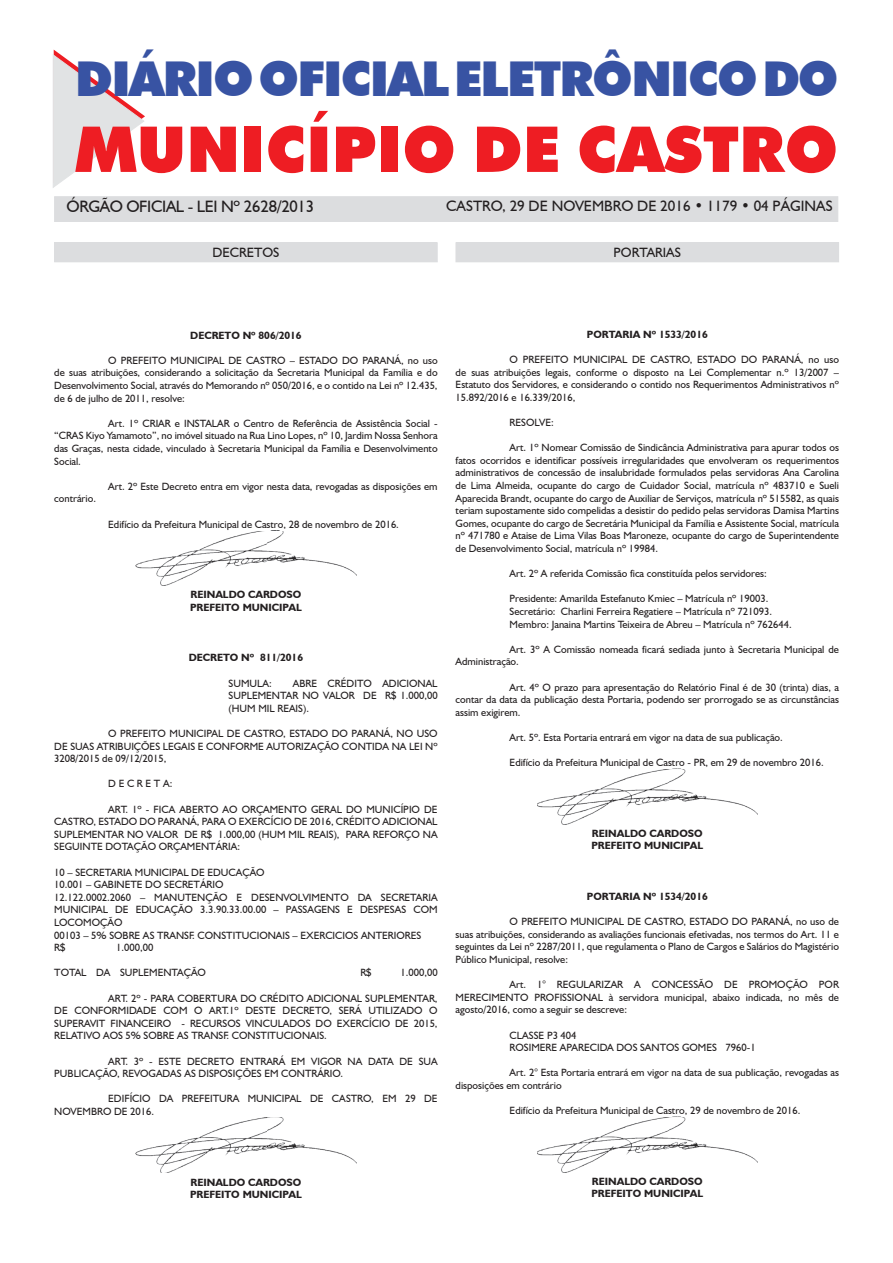
<style>
.page{position:relative;width:893px;height:1263px;background:#fff}
.page>*{position:absolute;margin:0;border:0;box-sizing:border-box;transform-origin:0 0}
.t1{font:900 63.3px "Futura BT";color:#ee1d23}
.t2{font:900 48px "Futura BT";letter-spacing:-.035em;color:#3853a3}
.t3{font:16.5px "Humanist 521 BT";letter-spacing:-.02em;color:#231f20}
.t4{font:15px "Humanist 521 BT";color:#231f20}
.t5{font:13.5px "Humanist 521 BT";color:#231f20}
.t6{font:10.5px/12.6px "Humanist 521 BT";color:#231f20;text-align:justify}
.t7{font:700 10.5px/12.6px "Humanist 521 BT";color:#231f20}
</style>
<div class="page">
<svg style="left:53px;top:50px;width:92px;height:138px"></svg>
<div style="left:54px;top:196px;width:784px;height:26px;background:#dcdddf"></div>
<div style="left:55px;top:243px;width:382px;height:19px;background:#dcdddf"></div>
<div style="left:54px;top:242px;width:384px;height:20px;border:1px solid #dcdddf"></div>
<img style="left:136px;top:530px;width:220px;height:56px">
<img style="left:136px;top:1117px;width:220px;height:56px">
<div style="left:456px;top:243px;width:383px;height:19px;background:#dcdddf"></div>
<div style="left:456px;top:242px;width:383px;height:20px;border:1px solid #dcdddf"></div>
<img style="left:537px;top:768px;width:220px;height:56px">
<img style="left:537px;top:1116px;width:220px;height:56px">
<h2 class="t2" style="left:75px;top:50px;width:765px">DIÁRIO OFICIAL ELETRÔNICO DO</h2>
<h1 class="t1" style="left:75px;top:111px;width:765px">MUNICÍPIO DE CASTRO</h1>
<h3 class="t3" style="left:67px;top:196px;width:249px">ÓRGÃO OFICIAL - LEI Nº 2628/2013</h3>
<h3 class="t4" style="left:446px;top:196px;width:388px">CASTRO, 29 DE NOVEMBRO DE 2016 • 1179 • 04 PÁGINAS</h3>
<p class="t5" style="left:212px;top:244px;width:69px">DECRETOS</p>
<p class="t5" style="left:614px;top:244px;width:69px">PORTARIAS</p>
<p class="t7" style="left:190px;top:328px;width:113px">DECRETO Nº 806/2016</p>
<p class="t6" style="left:54px;top:354px;width:385px;text-indent:54px">O PREFEITO MUNICIPAL DE CASTRO – ESTADO DO PARANÁ, no uso de suas atribuições, considerando a solicitação da Secretaria Municipal da Família e do Desenvolvimento Social, através do Memorando nº 050/2016, e o contido na Lei nº 12.435, de 6 de julho de 2011, resolve:</p>
<p class="t6" style="left:54px;top:417px;width:385px;text-indent:54px">Art. 1º CRIAR e INSTALAR o Centro de Referência de Assistência Social - “CRAS Kiyo Yamamoto”, no imóvel situado na Rua Lino Lopes, nº 10, Jardim Nossa Senhora das Graças, nesta cidade, vinculado à Secretaria Municipal da Família e Desenvolvimento Social.</p>
<p class="t6" style="left:108px;top:480px;width:331px">Art. 2º Este Decreto entra em vigor nesta data, revogadas as disposições em</p>
<p class="t6" style="left:54px;top:492px;width:43px">contrário.</p>
<p class="t6" style="left:108px;top:518px;width:292px">Edifício da Prefeitura Municipal de Castro, 28 de novembro de 2016.</p>
<p class="t7" style="left:190px;top:588px;width:113px">REINALDO CARDOSO<br>PREFEITO MUNICIPAL</p>
<p class="t7" style="left:189px;top:651px;width:116px">DECRETO Nº 811/2016</p>
<p class="t6" style="left:229px;top:676px;width:45px">SUMULA:</p>
<p class="t6" style="left:229px;top:676px;width:211px;text-indent:64px">ABRE CRÉDITO ADICIONAL SUPLEMENTAR NO VALOR DE R$ 1.000,00 (HUM MIL REAIS).</p>
<p class="t6" style="left:54px;top:727px;width:385px;text-indent:54px">O PREFEITO MUNICIPAL DE CASTRO, ESTADO DO PARANÁ, NO USO DE SUAS ATRIBUIÇÕES LEGAIS E CONFORME AUTORIZAÇÃO CONTIDA NA LEI Nº 3208/2015 de 09/12/2015,</p>
<p class="t6" style="left:108px;top:777px;width:66px">D E C R E T A:</p>
<p class="t6" style="left:54px;top:802px;width:385px;text-indent:54px">ART. 1º - FICA ABERTO AO ORÇAMENTO GERAL DO MUNICÍPIO DE CASTRO, ESTADO DO PARANÁ, PARA O EXERCÍCIO DE 2016, CRÉDITO ADICIONAL SUPLEMENTAR NO VALOR DE R$ 1.000,00 (HUM MIL REAIS), PARA REFORÇO NA SEGUINTE DOTAÇÃO ORÇAMENTÁRIA:</p>
<p class="t6" style="left:54px;top:865px;width:385px;text-align:left">10 – SECRETARIA MUNICIPAL DE EDUCAÇÃO<br>10.001 – GABINETE DO SECRETÁRIO<br>12.122.0002.2060 – MANUTENÇÃO E DESENVOLVIMENTO DA SECRETARIA MUNICIPAL DE EDUCAÇÃO 3.3.90.33.00.00 – PASSAGENS E DESPESAS COM LOCOMOÇÃO<br>00103 – 5% SOBRE AS TRANSF. CONSTITUCIONAIS – EXERCICIOS ANTERIORES<br>R$</p>
<p class="t6" style="left:116px;top:941px;width:39px">1.000,00</p>
<p class="t6" style="left:54px;top:966px;width:153px">TOTAL DA SUPLEMENTAÇÃO</p>
<p class="t6" style="left:360px;top:966px;width:13px">R$</p>
<p class="t6" style="left:400px;top:966px;width:39px">1.000,00</p>
<p class="t6" style="left:54px;top:991px;width:385px;text-indent:54px">ART. 2º - PARA COBERTURA DO CRÉDITO ADICIONAL SUPLEMENTAR, DE CONFORMIDADE COM O ART.1º DESTE DECRETO, SERÁ UTILIZADO O SUPERAVIT FINANCEIRO - RECURSOS VINCULADOS DO EXERCÍCIO DE 2015, RELATIVO AOS 5% SOBRE AS TRANSF. CONSTITUCIONAIS.</p>
<p class="t6" style="left:54px;top:1054px;width:385px;text-indent:54px">ART. 3º - ESTE DECRETO ENTRARÁ EM VIGOR NA DATA DE SUA<br>PUBLICAÇÃO, REVOGADAS AS DISPOSIÇÕES EM CONTRÁRIO.</p>
<p class="t6" style="left:54px;top:1092px;width:385px;text-indent:54px">EDIFÍCIO DA PREFEITURA MUNICIPAL DE CASTRO, EM 29 DE<br>NOVEMBRO DE 2016.</p>
<p class="t7" style="left:587px;top:328px;width:122px">PORTARIA Nº 1533/2016</p>
<p class="t6" style="left:456px;top:353px;width:385px;text-indent:54px">O PREFEITO MUNICIPAL DE CASTRO, ESTADO DO PARANÁ, no uso de suas atribuições legais, conforme o disposto na Lei Complementar n.º 13/2007 – Estatuto dos Servidores, e considerando o contido nos Requerimentos Administrativos nº 15.892/2016 e 16.339/2016,</p>
<p class="t6" style="left:510px;top:416px;width:46px">RESOLVE:</p>
<p class="t6" style="left:456px;top:441px;width:385px;text-indent:54px">Art. 1º Nomear Comissão de Sindicância Administrativa para apurar todos os fatos ocorridos e identificar possíveis irregularidades que envolveram os requerimentos administrativos de concessão de insalubridade formulados pelas servidoras Ana Carolina de Lima Almeida, ocupante do cargo de Cuidador Social, matrícula nº 483710 e Sueli Aparecida Brandt, ocupante do cargo de Auxiliar de Serviços, matrícula nº 515582, as quais teriam supostamente sido compelidas a desistir do pedido pelas servidoras Damisa Martins Gomes, ocupante do cargo de Secretária Municipal da Família e Assistente Social, matrícula nº 471780 e Ataise de Lima Vilas Boas Maroneze, ocupante do cargo de Superintendente de Desenvolvimento Social, matrícula nº 19984.</p>
<p class="t6" style="left:510px;top:567px;width:259px">Art. 2º A referida Comissão fica constituída pelos servidores:</p>
<p class="t6" style="left:510px;top:592px;width:284px;text-align:left">Presidente: Amarilda Estefanuto Kmiec – Matrícula nº 19003.<br>Secretário: Charlini Ferreira Regatiere – Matrícula nº 721093.<br>Membro: Janaina Martins Teixeira de Abreu – Matrícula nº 762644.</p>
<p class="t6" style="left:456px;top:643px;width:385px;text-indent:54px">Art. 3º A Comissão nomeada ficará sediada junto à Secretaria Municipal de<br>Administração.</p>
<p class="t6" style="left:456px;top:680px;width:385px;text-indent:54px">Art. 4º O prazo para apresentação do Relatório Final é de 30 (trinta) dias, a contar da data da publicação desta Portaria, podendo ser prorrogado se as circunstâncias assim exigirem.</p>
<p class="t6" style="left:510px;top:731px;width:275px">Art. 5º. Esta Portaria entrará em vigor na data de sua publicação.</p>
<p class="t6" style="left:510px;top:756px;width:316px">Edifício da Prefeitura Municipal de Castro - PR, em 29 de novembro 2016.</p>
<p class="t7" style="left:591px;top:827px;width:113px">REINALDO CARDOSO<br>PREFEITO MUNICIPAL</p>
<p class="t7" style="left:587px;top:890px;width:122px">PORTARIA Nº 1534/2016</p>
<p class="t6" style="left:456px;top:915px;width:385px;text-indent:54px">O PREFEITO MUNICIPAL DE CASTRO, ESTADO DO PARANÁ, no uso de suas atribuições, considerando as avaliações funcionais efetivadas, nos termos do Art. 11 e seguintes da Lei nº 2287/2011, que regulamenta o Plano de Cargos e Salários do Magistério Público Municipal, resolve:</p>
<p class="t6" style="left:456px;top:978px;width:385px;text-indent:54px">Art. 1° REGULARIZAR A CONCESSÃO DE PROMOÇÃO POR MERECIMENTO PROFISSIONAL à servidora municipal, abaixo indicada, no mês de agosto/2016, como a seguir se descreve:</p>
<p class="t6" style="left:510px;top:1028px;width:248px">CLASSE P3 404<br>ROSIMERE APARECIDA DOS SANTOS GOMES 7960-1</p>
<p class="t6" style="left:456px;top:1066px;width:385px;text-indent:54px">Art. 2° Esta Portaria entrará em vigor na data de sua publicação, revogadas as disposições em contrário</p>
<p class="t6" style="left:510px;top:1104px;width:292px">Edifício da Prefeitura Municipal de Castro, 29 de novembro de 2016.</p>
<p class="t7" style="left:190px;top:1175px;width:113px">REINALDO CARDOSO<br>PREFEITO MUNICIPAL</p>
<p class="t7" style="left:591px;top:1174px;width:113px">REINALDO CARDOSO<br>PREFEITO MUNICIPAL</p>
</div>
